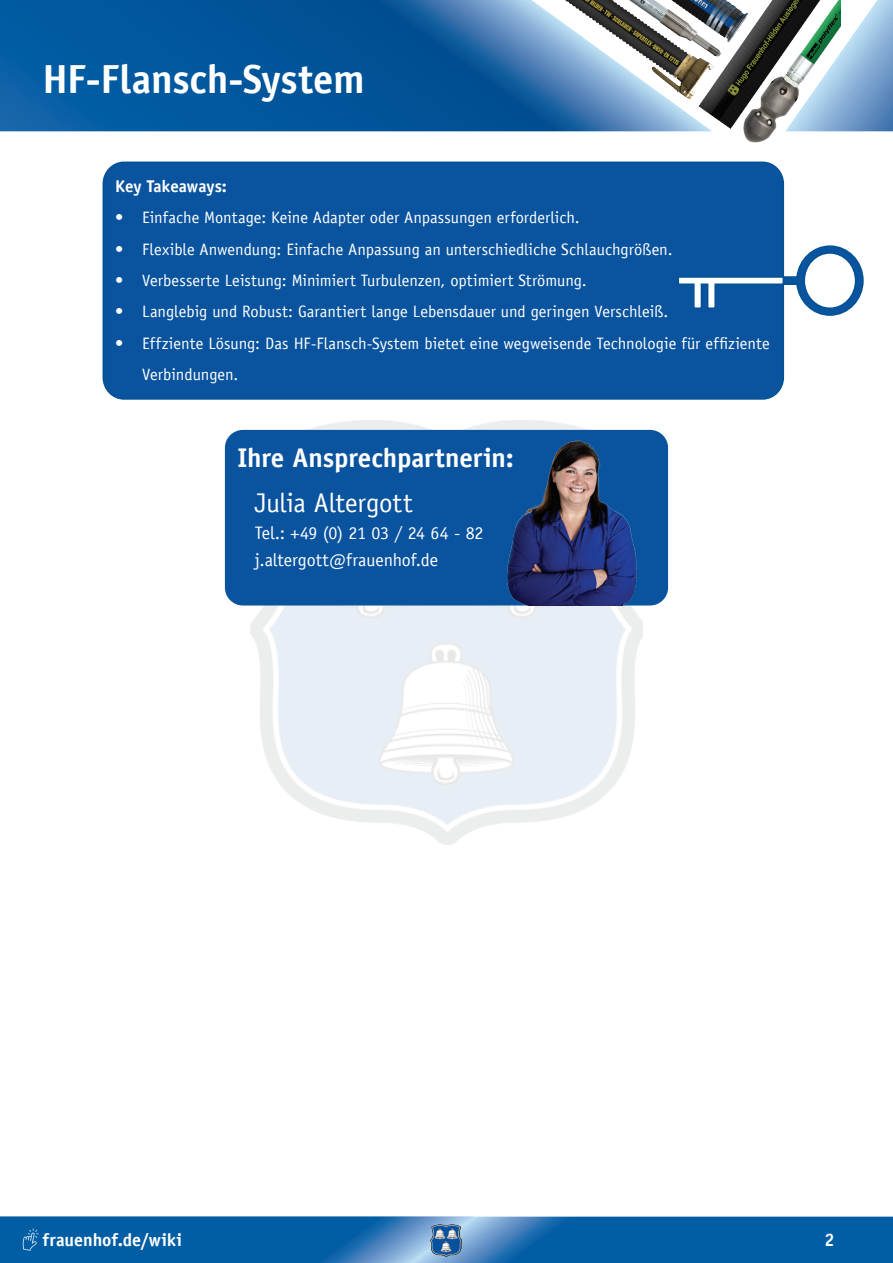
<style>
.page{position:relative;width:893px;height:1263px;background:#fff}
.page>*{position:absolute;margin:0;border:0;box-sizing:border-box;transform-origin:0 0}
.t1{font:700 40.5px "Officina Sans LT";letter-spacing:-.005em;color:#fff}
.t2{font:700 27px "Officina Sans LT";letter-spacing:-.005em;color:#fff}
.t3{font:27px "Officina Sans LT";letter-spacing:-.005em;color:#fff}
.t4{font:18px/27px "Officina Sans LT";letter-spacing:-.005em;color:#fff}
.t5{font:700 18px "Officina Sans LT";color:#fff}
.t6{font:700 16.95px "Officina Sans LT";letter-spacing:-.005em;color:#fff}
.t7{font:16.5px/31.3px "Officina Sans LT";color:#fff}
</style>
<div class="page">
<img style="left:532px;top:0;width:308px;height:142px">
<svg style="left:0;top:0;width:712px;height:131px;background:#296ca3"></svg>
<svg style="left:785px;top:0;width:108px;height:131px"></svg>
<img style="left:251px;top:420px;width:392px;height:424px">
<svg style="left:0;top:1216px;width:893px;height:47px;background:#1669ab"></svg>
<div style="left:225px;top:430px;width:443px;height:175px;background:#09539f;border-radius:18px"></div>
<img style="left:507px;top:440px;width:149px;height:165px">
<svg style="left:102px;top:161px;width:762px;height:239px;background:#2365a8"></svg>
<h1 class="t1" style="left:43px;top:54px;width:324px">HF-Flansch-System</h1>
<p class="t6" style="left:115px;top:176px;width:113px">Key Takeaways:</p>
<p class="t7" style="left:115px;top:202px;width:466px">• Einfache Montage: Keine Adapter oder Anpassungen erforderlich.</p>
<p class="t7" style="left:115px;top:234px;width:559px">• Flexible Anwendung: Einfache Anpassung an unterschiedliche Schlauchgrößen.</p>
<p class="t7" style="left:115px;top:265px;width:473px">• Verbesserte Leistung: Minimiert Turbulenzen, optimiert Strömung.</p>
<p class="t7" style="left:115px;top:296px;width:555px">• Langlebig und Robust: Garantiert lange Lebensdauer und geringen Verschleiß.</p>
<p class="t7" style="left:142px;top:328px;width:629px;text-indent:-27px">• Effziente Lösung: Das HF-Flansch-System bietet eine wegweisende Technologie für effiziente<br>Verbindungen.</p>
<h2 class="t2" style="left:238px;top:441px;width:278px">Ihre Ansprechpartnerin:</h2>
<h2 class="t3" style="left:255px;top:487px;width:159px">Julia Altergott</h2>
<p class="t4" style="left:255px;top:519px;width:230px">Tel.: +49 (0) 21 03 / 24 64 - 82 j.altergott@frauenhof.de</p>
<p class="t5" style="left:43px;top:1228px;width:141px">frauenhof.de/wiki</p>
<p class="t5" style="left:824px;top:1228px;width:12px">2</p>
</div>
